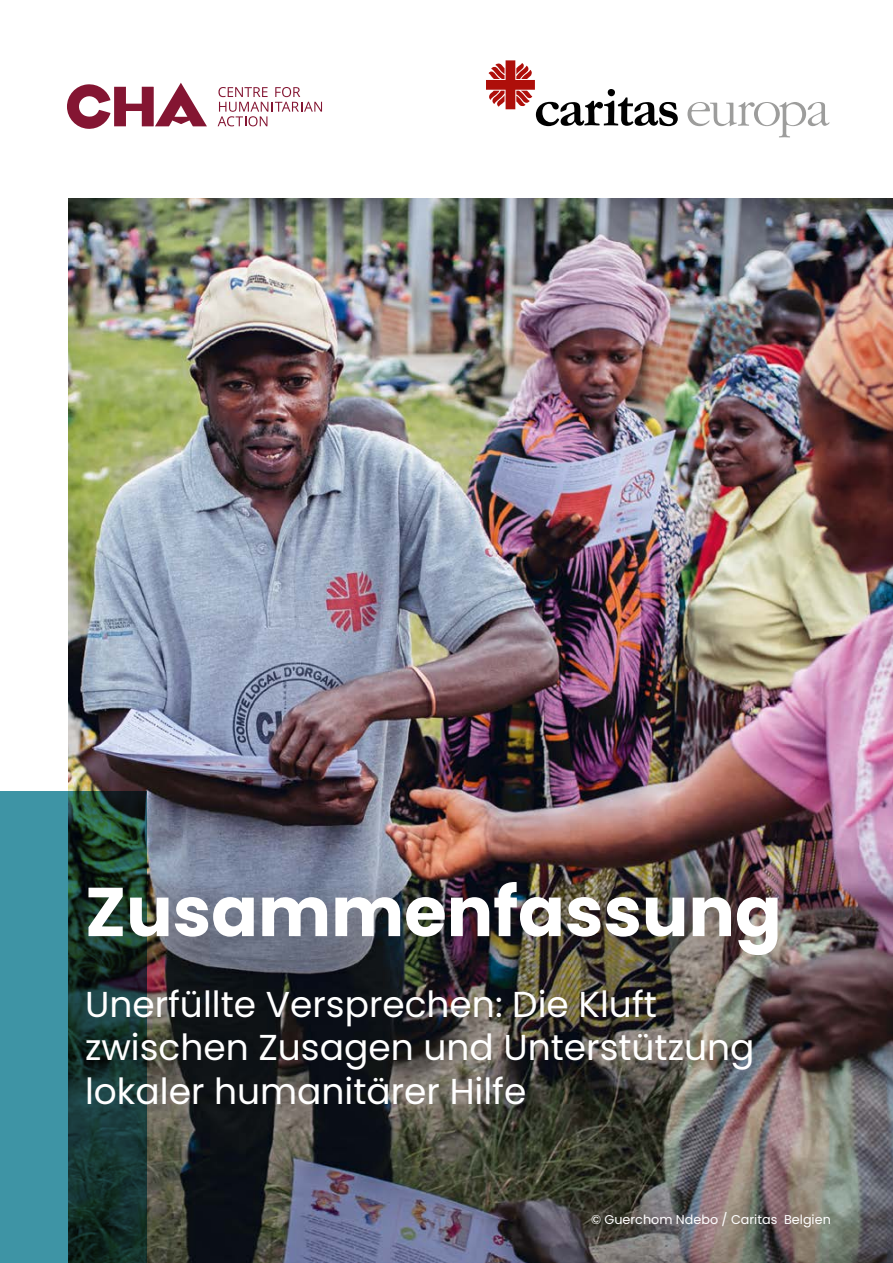
<style>
.page{position:relative;width:893px;height:1263px;background:#fff}
.page>*{position:absolute;margin:0;border:0;box-sizing:border-box;transform-origin:0 0}
.t1{font:700 69px "Poppins";color:#fff}
.t2{font:36px/43.2px "Poppins";color:#fff}
.t3{font:12.75px "Poppins";color:#fff}
</style>
<div class="page">
<div style="left:0;top:792px;width:147px;height:471px;background:#3e94a5"></div>
<img style="left:68px;top:198px;width:825px;height:1065px">
<svg style="left:486px;top:60px;width:192px;height:66px"></svg>
<svg style="left:687px;top:102px;width:142px;height:35px"></svg>
<svg style="left:67px;top:83px;width:140px;height:46px"></svg>
<svg style="left:218px;top:87px;width:104px;height:39px"></svg>
<h1 class="t1" style="left:85px;top:872px;width:698px">Zusammenfassung</h1>
<p class="t2" style="left:85px;top:983px;width:671px">Unerfüllte Versprechen: Die Kluft zwischen Zusagen und Unterstützung lokaler humanitärer Hilfe</p>
<p class="t3" style="left:591px;top:1212px;width:241px">© Guerchom Ndebo / Caritas Belgien</p>
</div>
